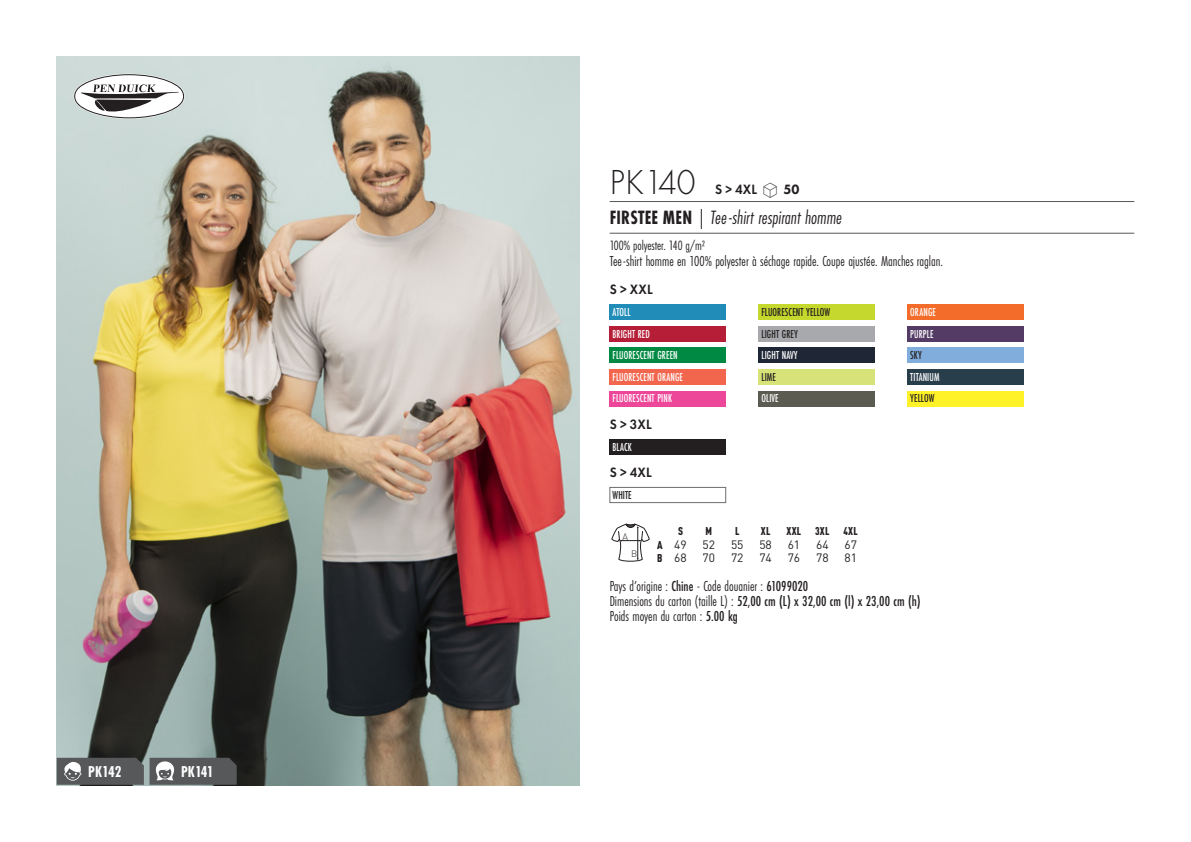
<style>
.page{position:relative;width:1191px;height:842px;background:#fff}
.page>*{position:absolute;margin:0;border:0;box-sizing:border-box;transform-origin:0 0}
.t1{font:300 36px "Futura PT";color:#231f20;scale:.95 1}
.t2{font:italic 20px "Futura PT Cond";color:#231f20;scale:.95 1}
.t3{font:700 16.4px "Futura PT Cond";color:#fff;scale:.95 1}
.t4{font:15px "Futura PT Cond";color:#231f20;scale:.95 1}
.t5{font:500 15px "Futura PT Cond";color:#231f20;scale:.95 1}
.t6{font:600 14px "Futura PT";letter-spacing:.01em;color:#231f20;scale:.95 1}
.grammage_2020{font:14px "Futura PT Cond";letter-spacing:-.005em;color:#231f20;scale:.95 1}
.Coloris_nuancier_bla{font:500 12px "Futura PT Cond";letter-spacing:.01em;color:#fff;scale:.9 1}
.Coloris_nuancier{font:500 12px "Futura PT Cond";letter-spacing:.01em;color:#231f20;scale:.9 1}
._88_tailles_tab_maig{font:12px "DIN Pro";color:#231f20}
._88_tailles_tab_maig-2{font:900 condensed 11.2px "DIN Pro";letter-spacing:.02em;color:#231f20;scale:.95 1}
.t7{font:300 9.2px "DIN";color:#231f20}
.s1{font-family:"Linotype Shapeshifter";font-weight:400;font-size:20px}
.s2{font-weight:800}
.s3{font-weight:700;font-style:normal}
.s4{font-weight:900;font-stretch:condensed;font-size:11.2px}
.s5{font-weight:500}
.s6{font-weight:400}
</style>
<div class="page">
<img style="left:57px;top:57px;width:522px;height:728px">
<svg style="left:74px;top:74px;width:111px;height:45px"></svg>
<div style="left:609px;top:305px;width:117px;height:15px;background:#208cb7"></div>
<div style="left:609px;top:326px;width:117px;height:16px;background:#b61e37"></div>
<div style="left:609px;top:348px;width:117px;height:15px;background:#008942"></div>
<div style="left:609px;top:369px;width:117px;height:16px;background:#f2664e"></div>
<div style="left:609px;top:391px;width:117px;height:15px;background:#ed4799"></div>
<div style="left:758px;top:305px;width:116px;height:15px;background:#c4d82d"></div>
<div style="left:758px;top:326px;width:116px;height:16px;background:#a8a9ad"></div>
<div style="left:758px;top:348px;width:116px;height:15px;background:#1f2635"></div>
<div style="left:758px;top:369px;width:116px;height:16px;background:#d7e378"></div>
<div style="left:758px;top:391px;width:116px;height:15px;background:#5b5b52"></div>
<div style="left:907px;top:305px;width:116px;height:15px;background:#f36c2a"></div>
<div style="left:907px;top:326px;width:116px;height:16px;background:#533b66"></div>
<div style="left:907px;top:348px;width:116px;height:15px;background:#80addb"></div>
<div style="left:907px;top:369px;width:116px;height:16px;background:#283e4b"></div>
<div style="left:907px;top:391px;width:116px;height:15px;background:#fff229"></div>
<div style="left:609px;top:439px;width:117px;height:16px;background:#231f20"></div>
<div style="left:609px;top:487px;width:117px;height:16px;background:#fff;border:1px solid #6c6d70"></div>
<svg style="left:611px;top:524px;width:38px;height:37px"></svg>
<svg style="left:57px;top:758px;width:180px;height:27px;background:#656668"></svg>
<hr style="left:609px;top:201px;width:525px;height:1px;background:#57585a">
<hr style="left:609px;top:233px;width:525px;height:1px;background:#57585a">
<p class="t3" style="left:88px;top:762px;width:37px">PK142</p>
<p class="t3" style="left:181px;top:762px;width:36px">PK141</p>
<p class="t1" style="left:610px;top:162px;width:92px">PK140</p>
<p class="t6" style="left:715px;top:181px;width:90px">S &gt; 4XL <span class="s1">S</span> <span class="s2">50</span></p>
<p class="t2" style="left:610px;top:206px;width:246px"><span class="s3">FIRSTEE MEN</span> | Tee-shirt respirant homme</p>
<p class="grammage_2020" style="left:609px;top:238px;width:102px">100% polyester. 140 g/m2</p>
<p class="t4" style="left:609px;top:253px;width:352px">Tee-shirt homme en 100% polyester à séchage rapide. Coupe ajustée. Manches raglan.</p>
<p class="t6" style="left:610px;top:281px;width:47px">S &gt; XXL</p>
<p class="Coloris_nuancier_bla" style="left:612px;top:305px;width:22px">ATOLL</p>
<p class="Coloris_nuancier_bla" style="left:612px;top:327px;width:43px">BRIGHT RED</p>
<p class="Coloris_nuancier_bla" style="left:612px;top:348px;width:74px">FLUORESCENT GREEN</p>
<p class="Coloris_nuancier_bla" style="left:612px;top:370px;width:80px">FLUORESCENT ORANGE</p>
<p class="Coloris_nuancier_bla" style="left:612px;top:391px;width:68px">FLUORESCENT PINK</p>
<p class="Coloris_nuancier" style="left:761px;top:305px;width:78px">FLUORESCENT YELLOW</p>
<p class="Coloris_nuancier" style="left:761px;top:327px;width:42px">LIGHT GREY</p>
<p class="Coloris_nuancier_bla" style="left:761px;top:348px;width:42px">LIGHT NAVY</p>
<p class="Coloris_nuancier" style="left:761px;top:370px;width:18px">LIME</p>
<p class="Coloris_nuancier_bla" style="left:761px;top:391px;width:21px">OLIVE</p>
<p class="t6" style="left:610px;top:415px;width:46px">S &gt; 3XL</p>
<p class="Coloris_nuancier_bla" style="left:612px;top:440px;width:23px">BLACK</p>
<p class="t6" style="left:610px;top:463px;width:46px">S &gt; 4XL</p>
<p class="Coloris_nuancier" style="left:612px;top:488px;width:23px">WHITE</p>
<p class="t7" style="left:622px;top:531px;width:7px">A</p>
<p class="t7" style="left:631px;top:548px;width:8px">B</p>
<p class="_88_tailles_tab_maig-2" style="left:678px;top:522px;width:7px">S</p>
<p class="_88_tailles_tab_maig-2" style="left:705px;top:522px;width:8px">M</p>
<p class="_88_tailles_tab_maig-2" style="left:735px;top:522px;width:6px">L</p>
<p class="_88_tailles_tab_maig-2" style="left:761px;top:522px;width:12px">XL</p>
<p class="_88_tailles_tab_maig-2" style="left:786px;top:522px;width:46px">XXL 3XL</p>
<p class="_88_tailles_tab_maig-2" style="left:843px;top:522px;width:16px">4XL</p>
<p class="_88_tailles_tab_maig" style="left:657px;top:535px;width:31px"><span class="s4">A</span> 49</p>
<p class="_88_tailles_tab_maig" style="left:702px;top:535px;width:14px">52</p>
<p class="_88_tailles_tab_maig" style="left:731px;top:535px;width:14px">55</p>
<p class="_88_tailles_tab_maig" style="left:759px;top:535px;width:14px">58</p>
<p class="_88_tailles_tab_maig" style="left:787px;top:535px;width:14px">61</p>
<p class="_88_tailles_tab_maig" style="left:816px;top:535px;width:14px">64</p>
<p class="_88_tailles_tab_maig" style="left:844px;top:535px;width:14px">67</p>
<p class="_88_tailles_tab_maig" style="left:657px;top:549px;width:31px"><span class="s4">B</span> 68</p>
<p class="_88_tailles_tab_maig" style="left:702px;top:549px;width:14px">70</p>
<p class="_88_tailles_tab_maig" style="left:731px;top:549px;width:14px">72</p>
<p class="_88_tailles_tab_maig" style="left:759px;top:549px;width:14px">74</p>
<p class="_88_tailles_tab_maig" style="left:787px;top:549px;width:14px">76</p>
<p class="_88_tailles_tab_maig" style="left:816px;top:549px;width:14px">78</p>
<p class="_88_tailles_tab_maig" style="left:844px;top:549px;width:14px">81</p>
<p class="Coloris_nuancier_bla" style="left:910px;top:305px;width:30px">ORANGE</p>
<p class="Coloris_nuancier_bla" style="left:910px;top:327px;width:27px">PURPLE</p>
<p class="Coloris_nuancier" style="left:910px;top:348px;width:14px">SKY</p>
<p class="Coloris_nuancier_bla" style="left:910px;top:370px;width:34px">TITANIUM</p>
<p class="Coloris_nuancier" style="left:910px;top:391px;width:28px">YELLOW</p>
<p class="t4" style="left:609px;top:577px;width:211px">Pays d’origine : <span class="s5">Chine</span> - Code douanier : <span class="s5">61099020</span></p>
<p class="t5" style="left:609px;top:592px;width:329px"><span class="s6">Dimensions du carton (taille L) :</span> 52,00 cm (L) x 32,00 cm (l) x 23,00 cm (h)</p>
<p class="t4" style="left:609px;top:607px;width:136px">Poids moyen du carton : <span class="s5">5.00 kg</span></p>
</div>
